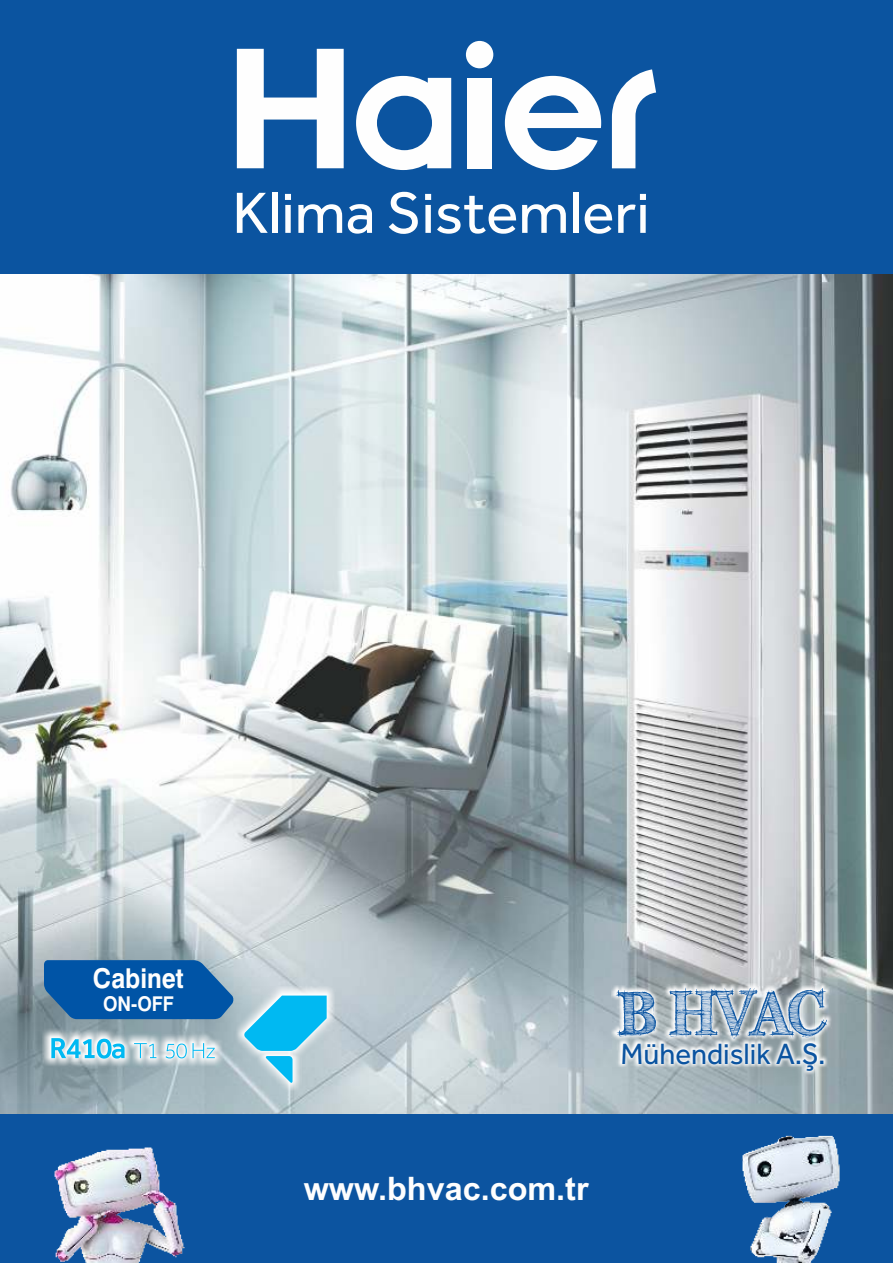
<style>
.page{position:relative;width:893px;height:1263px;background:#fff}
.page>*{position:absolute;margin:0;border:0;box-sizing:border-box;transform-origin:0 0}
.t1{font:700 63.15px "FFF Tusj";color:#0b54a0;scale:.85 1}
.t2{font:60px "Effra";color:#fefefe}
.t3{font:700 32.4px "Arial";color:#fefefe}
.t4{font:30.3px "Effra";color:#0b54a0}
.t5{font:700 27.3px "Swiss 721 BT";color:#fefefe;scale:.9 1}
.t6{font:700 20.4px "Swiss 721 BT";color:#fefefe;scale:.9 1}
</style>
<div class="page">
<div style="left:0;top:0;width:893px;height:275px;background:#0b54a0"></div>
<svg style="left:505px;top:76px;width:96px;height:94px"></svg>
<div style="left:467px;top:78px;width:25px;height:90px;background:#fefefe"></div>
<div style="left:466px;top:41px;width:27px;height:27px;background:#fefefe;border-radius:50%"></div>
<svg style="left:237px;top:49px;width:107px;height:119px"></svg>
<svg style="left:356px;top:76px;width:95px;height:94px"></svg>
<svg style="left:612px;top:69px;width:44px;height:99px"></svg>
<img style="left:0;top:275px;width:893px;height:839px">
<div style="left:0;top:1114px;width:893px;height:149px;background:#0c54a0"></div>
<img style="left:43px;top:987px;width:292px;height:104px">
<img style="left:54px;top:1147px;width:131px;height:116px">
<svg style="left:44px;top:960px;width:283px;height:123px;background:#6aa2c4"></svg>
<img style="left:741px;top:1135px;width:99px;height:128px">
<img style="left:612px;top:983px;width:219px;height:91px">
<h2 class="t2" style="left:232px;top:193px;width:419px">Klima Sistemleri</h2>
<p class="t5" style="left:93px;top:967px;width:102px">Cabinet</p>
<p class="t6" style="left:103px;top:995px;width:80px">ON-OFF</p>
<h1 class="t1" style="left:617px;top:987px;width:246px">B HVAC</h1>
<p class="t4" style="left:620px;top:1043px;width:207px">Mühendislik A.Ş.</p>
<p class="t3" style="left:304px;top:1176px;width:286px">www.bhvac.com.tr</p>
</div>
